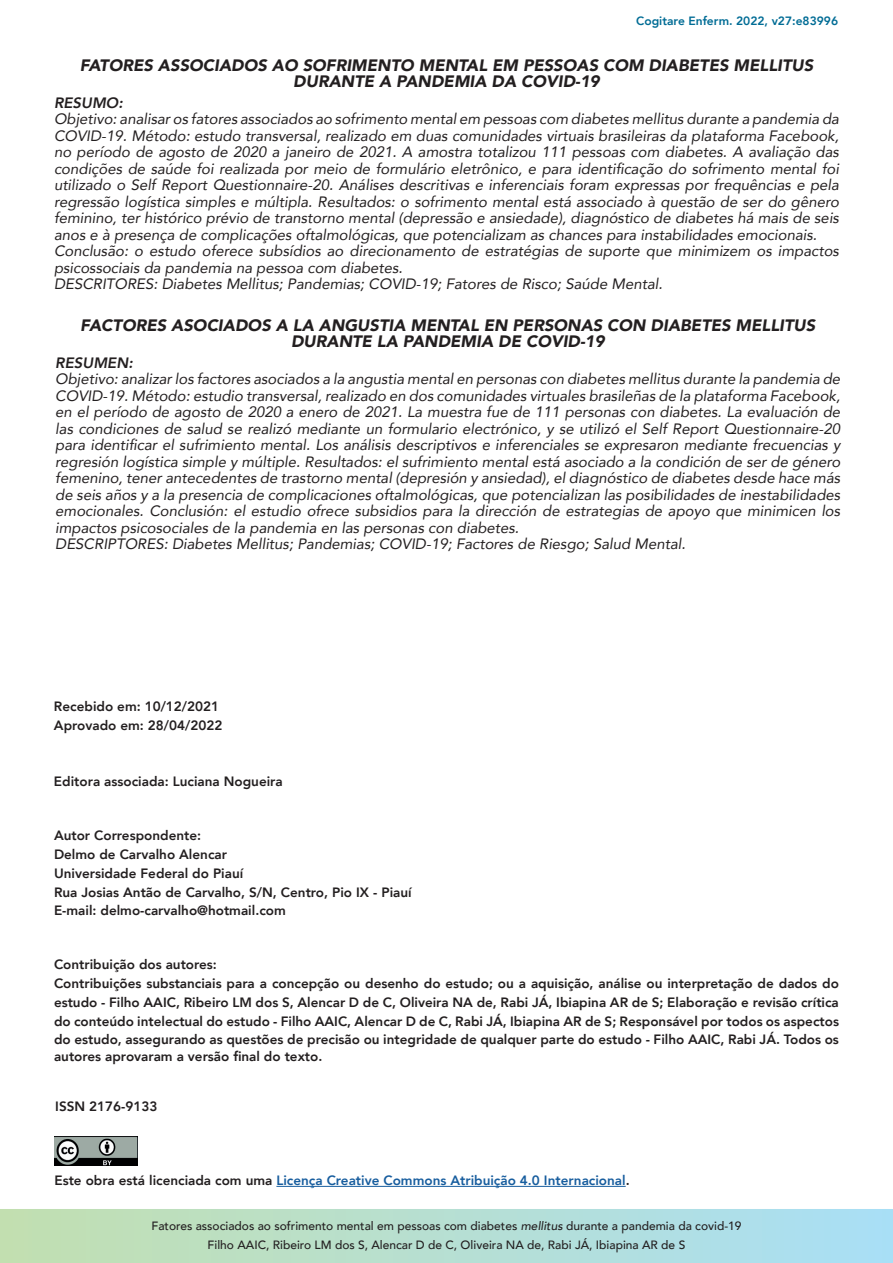
<style>
.page{position:relative;width:893px;height:1263px;background:#fff}
.page>*{position:absolute;margin:0;border:0;box-sizing:border-box;transform-origin:0 0}
.t1{font:italic 900 16.5px/16.5px "Avenir";color:#231f20;text-align:center}
.TEXTO{font:italic 15px/16.5px "Avenir";color:#231f20;text-align:justify}
.t2{font:italic 800 15px "Avenir";color:#231f20}
.Correspondentes{font:800 13.5px/18.8px "Avenir";color:#231f20;text-align:justify}
.t3{font:800 13.5px "Avenir";color:#175d9e}
.Legenda{font:800 13.5px "Avenir";color:#231f20}
.t4{font:500 12px/18.6px "Avenir";color:#231f20;text-align:center}
.t5{font:800 12px "Avenir";color:#006c95}
.s1{color:#231f20}
.s2{font-style:italic}
</style>
<div class="page">
<svg style="left:0;top:1209px;width:893px;height:54px;background:#b6dfd2"></svg>
<img style="left:54px;top:1137px;width:84px;height:29px">
<hr style="left:276px;top:1186px;width:350px;height:1px;background:#175d9e">
<p class="t5" style="left:636px;top:10px;width:203px">Cogitare Enferm. 2022, v27:e83996</p>
<p class="t1" style="left:80px;top:56px;width:735px">FATORES ASSOCIADOS AO SOFRIMENTO MENTAL EM PESSOAS COM DIABETES MELLITUS<br>DURANTE A PANDEMIA DA COVID-19</p>
<p class="t2" style="left:54px;top:94px;width:70px">RESUMO:</p>
<p class="TEXTO" style="left:54px;top:111px;width:786px">Objetivo: analisar os fatores associados ao sofrimento mental em pessoas com diabetes mellitus durante a pandemia da COVID-19. Método: estudo transversal, realizado em duas comunidades virtuais brasileiras da plataforma Facebook, no período de agosto de 2020 a janeiro de 2021. A amostra totalizou 111 pessoas com diabetes. A avaliação das condições de saúde foi realizada por meio de formulário eletrônico, e para identificação do sofrimento mental foi utilizado o Self Report Questionnaire-20. Análises descritivas e inferenciais foram expressas por frequências e pela regressão logística simples e múltipla. Resultados: o sofrimento mental está associado à questão de ser do gênero feminino, ter histórico prévio de transtorno mental (depressão e ansiedade), diagnóstico de diabetes há mais de seis anos e à presença de complicações oftalmológicas, que potencializam as chances para instabilidades emocionais.</p>
<p class="TEXTO" style="left:54px;top:243px;width:786px">Conclusão: o estudo oferece subsídios ao direcionamento de estratégias de suporte que minimizem os impactos psicossociais da pandemia na pessoa com diabetes.</p>
<p class="TEXTO" style="left:54px;top:276px;width:610px">DESCRITORES: Diabetes Mellitus; Pandemias; COVID-19; Fatores de Risco; Saúde Mental.</p>
<p class="t1" style="left:80px;top:316px;width:737px">FACTORES ASOCIADOS A LA ANGUSTIA MENTAL EN PERSONAS CON DIABETES MELLITUS<br>DURANTE LA PANDEMIA DE COVID-19</p>
<p class="t2" style="left:55px;top:354px;width:79px">RESUMEN:</p>
<p class="TEXTO" style="left:55px;top:371px;width:786px">Objetivo: analizar los factores asociados a la angustia mental en personas con diabetes mellitus durante la pandemia de COVID-19. Método: estudio transversal, realizado en dos comunidades virtuales brasileñas de la plataforma Facebook, en el período de agosto de 2020 a enero de 2021. La muestra fue de 111 personas con diabetes. La evaluación de las condiciones de salud se realizó mediante un formulario electrónico, y se utilizó el Self Report Questionnaire-20 para identificar el sufrimiento mental. Los análisis descriptivos e inferenciales se expresaron mediante frecuencias y regresión logística simple y múltiple. Resultados: el sufrimiento mental está asociado a la condición de ser de género femenino, tener antecedentes de trastorno mental (depresión y ansiedad), el diagnóstico de diabetes desde hace más de seis años y a la presencia de complicaciones oftalmológicas, que potencializan las posibilidades de inestabilidades emocionales. Conclusión: el estudio ofrece subsidios para la dirección de estrategias de apoyo que minimicen los impactos psicosociales de la pandemia en las personas con diabetes.</p>
<p class="TEXTO" style="left:55px;top:536px;width:632px">DESCRIPTORES: Diabetes Mellitus; Pandemias; COVID-19; Factores de Riesgo; Salud Mental.</p>
<p class="Correspondentes" style="left:54px;top:696px;width:167px">Recebido em: 10/12/2021</p>
<p class="Correspondentes" style="left:54px;top:715px;width:170px">Aprovado em: 28/04/2022</p>
<p class="Correspondentes" style="left:54px;top:771px;width:230px">Editora associada: Luciana Nogueira</p>
<p class="Correspondentes" style="left:54px;top:825px;width:149px">Autor Correspondente:</p>
<p class="Correspondentes" style="left:54px;top:844px;width:175px">Delmo de Carvalho Alencar</p>
<p class="Correspondentes" style="left:54px;top:863px;width:191px">Universidade Federal do Piauí</p>
<p class="Correspondentes" style="left:54px;top:881px;width:359px">Rua Josias Antão de Carvalho, S/N, Centro, Pio IX - Piauí</p>
<p class="Correspondentes" style="left:54px;top:900px;width:233px">E-mail: delmo-carvalho@hotmail.com</p>
<p class="Correspondentes" style="left:54px;top:954px;width:164px">Contribuição dos autores:</p>
<p class="Correspondentes" style="left:54px;top:973px;width:786px">Contribuições substanciais para a concepção ou desenho do estudo; ou a aquisição, análise ou interpretação de dados do estudo - Filho AAIC, Ribeiro LM dos S, Alencar D de C, Oliveira NA de, Rabi JÁ, Ibiapina AR de S; Elaboração e revisão crítica do conteúdo intelectual do estudo - Filho AAIC, Alencar D de C, Rabi JÁ, Ibiapina AR de S; Responsável por todos os aspectos do estudo, assegurando as questões de precisão ou integridade de qualquer parte do estudo - Filho AAIC, Rabi JÁ. Todos os</p>
<p class="Correspondentes" style="left:54px;top:1046px;width:270px">autores aprovaram a versão final do texto.</p>
<p class="Legenda" style="left:55px;top:1094px;width:104px">ISSN 2176-9133</p>
<p class="t3" style="left:54px;top:1168px;width:577px"><span class="s1">Este obra está licenciada com uma</span> Licença Creative Commons Atribuição 4.0 Internacional<span class="s1">.</span></p>
<p class="t4" style="left:151px;top:1216px;width:591px">Fatores associados ao sofrimento mental em pessoas com diabetes <span class="s2">mellitus</span> durante a pandemia da covid-19<br>Filho AAIC, Ribeiro LM dos S, Alencar D de C, Oliveira NA de, Rabi JÁ, Ibiapina AR de S</p>
</div>
